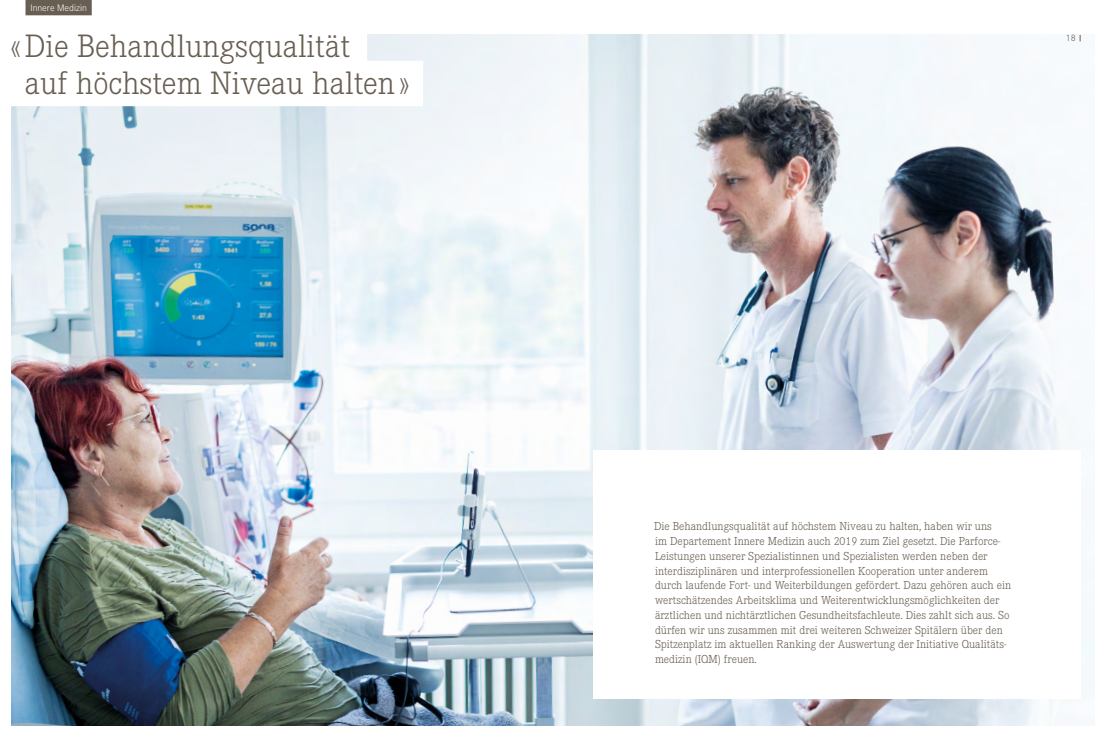
<style>
.page{position:relative;width:1106px;height:738px;background:#fff}
.page>*{position:absolute;margin:0;border:0;box-sizing:border-box;transform-origin:0 0}
.t1{font:300 33.6px/37px "Corporate E";color:#685e52}
.t2{font:300 20px "Corporate E";color:#685e52}
.t3{font:300 12px/14.7px "Corporate E";color:#685e52}
.t4{font:300 9.8px "Corporate S";color:#fff}
.t5{font:300 9.8px "Corporate S";color:#685e52}
</style>
<div class="page">
<img style="left:11px;top:34px;width:1083px;height:691px">
<div style="left:592px;top:449px;width:488px;height:248px;background:#fff"></div>
<div style="left:11px;top:24px;width:356px;height:45px;background:#fff"></div>
<div style="left:11px;top:61px;width:412px;height:45px;background:#fff"></div>
<div style="left:26px;top:0;width:66px;height:15px;background:#685e52"></div>
<p class="t4" style="left:30px;top:1px;width:58px">Innere Medizin</p>
<h1 class="t1" style="left:25px;top:26px;width:386px;text-indent:-14px">«Die Behandlungsqualität<br>auf höchstem Niveau halten »</h1>
<h2 class="t2" style="left:26px;top:29px;width:94px">Zweizeiliger</h2>
<p class="t5" style="left:1065px;top:32px;width:12px">18</p>
<p class="t3" style="left:654px;top:518px;width:359px">Die Behandlungsqualität auf höchstem Niveau zu halten, haben wir uns<br>im Departement Innere Medizin auch 2019 zum Ziel gesetzt. Die Parforce-Leistungen unserer Spezialistinnen und Spezialisten werden neben der interdisziplinären und interprofessionellen Kooperation unter anderem durch laufende Fort- und Weiterbildungen gefördert. Dazu gehören auch ein wertschätzendes Arbeitsklima und Weiterentwicklungsmöglichkeiten der ärztlichen und nichtärztlichen Gesundheitsfachleute. Dies zahlt sich aus. So dürfen wir uns zusammen mit drei weiteren Schweizer Spitälern über den Spitzenplatz im aktuellen Ranking der Auswertung der Initiative Qualitäts&shy;medizin (IQM) freuen.</p>
</div>
